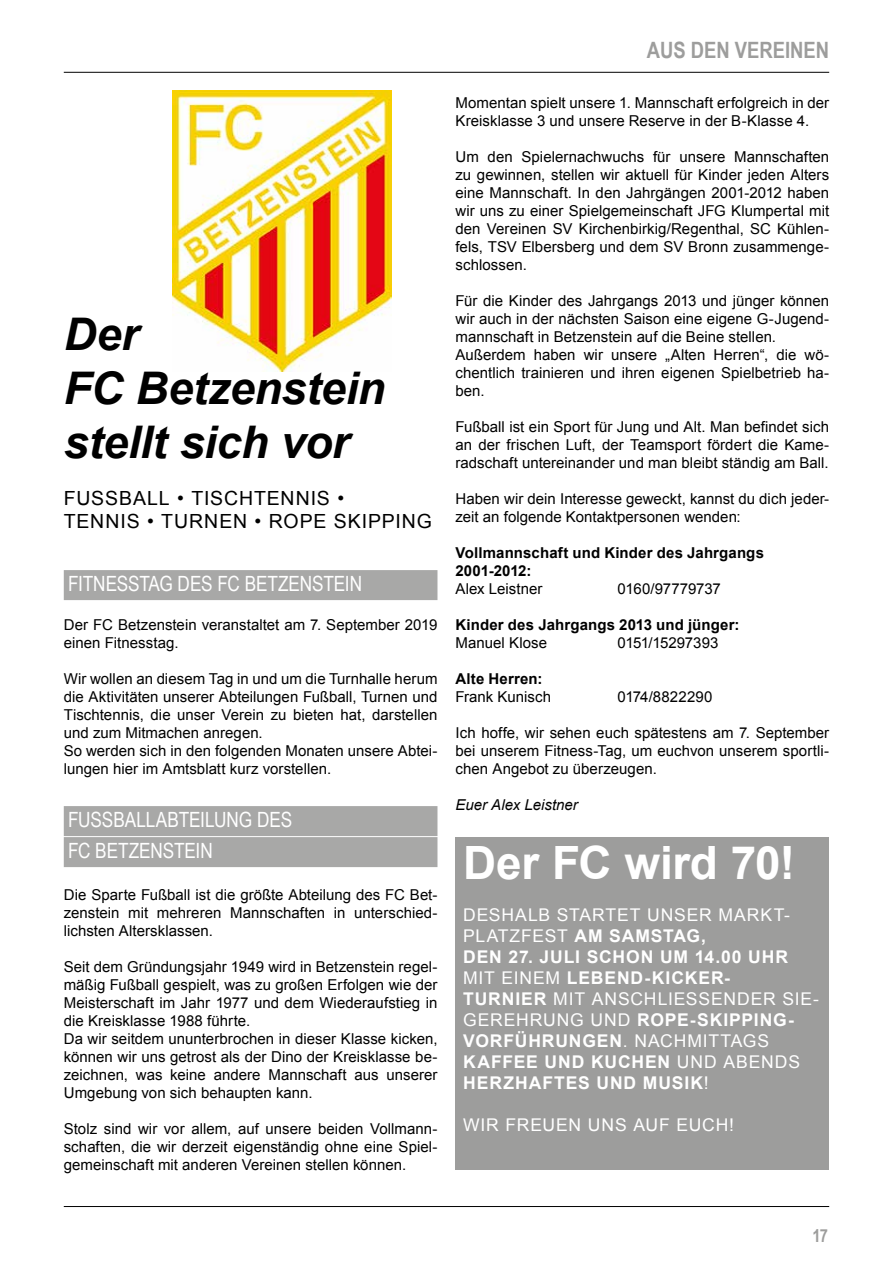
<style>
.page{position:relative;width:893px;height:1263px;background:#fff}
.page>*{position:absolute;margin:0;border:0;box-sizing:border-box;transform-origin:0 0}
.t1{font:700 45.9px "Arial";letter-spacing:-.005em;color:#fff}
.t2{font:italic 700 45px/54px "Arial";letter-spacing:-.01em;color:#000}
.t3{font:700 22.5px "Arial Narrow";color:#9d9d9c}
.t4{font:21px/31px "Arial Narrow";letter-spacing:-.005em;color:#fff}
.t5{font:19.5px/23.4px "Arial";letter-spacing:.045em;color:#000}
.t6{font:700 18px "Arial Narrow";color:#9d9d9c}
.t7{font:700 17.55px/21px "Arial";letter-spacing:.05em;color:#fff}
.t8{font:17.55px "Arial";letter-spacing:.05em;color:#fff}
.t9{font:15px/18px "Arial";letter-spacing:.005em;color:#000}
.t10{font:700 15px/18px "Arial";letter-spacing:.01em;color:#000}
.t11{font:italic 15px "Arial";color:#000}
.s1{font-weight:400}
</style>
<div class="page">
<hr style="left:64px;top:72px;width:765px;height:1px;background:#000">
<hr style="left:64px;top:1206px;width:765px;height:1px;background:#000">
<div style="left:64px;top:570px;width:373px;height:30px;background:#a8a8a7"></div>
<div style="left:64px;top:806px;width:373px;height:30px;background:#a8a8a7"></div>
<div style="left:64px;top:837px;width:373px;height:30px;background:#a8a8a7"></div>
<img style="left:172px;top:90px;width:220px;height:281px">
<div style="left:455px;top:838px;width:374px;height:332px;background:#9d9d9c"></div>
<h2 class="t2" style="left:64px;top:309px;width:323px">Der<br>FC Betzenstein stellt sich vor</h2>
<h3 class="t5" style="left:64px;top:486px;width:370px">FUSSBALL • TISCHTENNIS •<br>TENNIS • TURNEN • ROPE SKIPPING</h3>
<h3 class="t4" style="left:68px;top:568px;width:296px">FITNESSTAG DES FC BETZENSTEIN</h3>
<p class="t9" style="left:64px;top:616px;width:375px">Der FC Betzenstein veranstaltet am 7. September 2019 einen Fitnesstag.</p>
<p class="t9" style="left:64px;top:670px;width:375px">Wir wollen an diesem Tag in und um die Turnhalle herum die Aktivitäten unserer Abteilungen Fußball, Turnen und Tischtennis, die unser Verein zu bieten hat, darstellen und zum Mitmachen anregen.<br>So werden sich in den folgenden Monaten unsere Abtei&shy;lungen hier im Amtsblatt kurz vorstellen.</p>
<h3 class="t4" style="left:68px;top:804px;width:226px">FUSSBALLABTEILUNG DES<br>FC BETZENSTEIN</h3>
<p class="t9" style="left:64px;top:886px;width:375px;text-align:justify">Die Sparte Fußball ist die größte Abteilung des FC Bet&shy;zenstein mit mehreren Mannschaften in unterschied&shy;lichsten Altersklassen.</p>
<p class="t9" style="left:64px;top:958px;width:375px">Seit dem Gründungsjahr 1949 wird in Betzenstein regel&shy;mäßig Fußball gespielt, was zu großen Erfolgen wie der Meisterschaft im Jahr 1977 und dem Wiederaufstieg in die Kreisklasse 1988 führte.<br>Da wir seitdem ununterbrochen in dieser Klasse kicken, können wir uns getrost als der Dino der Kreisklasse be&shy;zeichnen, was keine andere Mannschaft aus unserer Umgebung von sich behaupten kann.</p>
<p class="t9" style="left:64px;top:1120px;width:375px;text-align:justify">Stolz sind wir vor allem, auf unsere beiden Vollmann&shy;schaften, die wir derzeit eigenständig ohne eine Spiel&shy;gemeinschaft mit anderen Vereinen stellen können.</p>
<h3 class="t3" style="left:647px;top:33px;width:184px">AUS DEN VEREINEN</h3>
<p class="t9" style="left:455px;top:94px;width:375px">Momentan spielt unsere 1. Mannschaft erfolgreich in der<br>Kreisklasse 3 und unsere Reserve in der B-Klasse 4.</p>
<p class="t9" style="left:455px;top:148px;width:375px;text-align:justify">Um den Spielernachwuchs für unsere Mannschaften zu gewinnen, stellen wir aktuell für Kinder jeden Alters eine Mannschaft. In den Jahrgängen 2001-2012 haben wir uns zu einer Spielgemeinschaft JFG Klumpertal mit den Vereinen SV Kirchenbirkig/Regenthal, SC Kühlen&shy;fels, TSV Elbersberg und dem SV Bronn zusammenge&shy;schlossen.</p>
<p class="t9" style="left:455px;top:292px;width:375px">Für die Kinder des Jahrgangs 2013 und jünger können wir auch in der nächsten Saison eine eigene G-Jugend&shy;mannschaft in Betzenstein auf die Beine stellen.<br>Außerdem haben wir unsere „Alten Herren“, die wö&shy;chentlich trainieren und ihren eigenen Spielbetrieb ha&shy;ben.</p>
<p class="t9" style="left:455px;top:418px;width:375px;text-align:justify">Fußball ist ein Sport für Jung und Alt. Man befindet sich an der frischen Luft, der Teamsport fördert die Kame&shy;radschaft untereinander und man bleibt ständig am Ball.</p>
<p class="t9" style="left:455px;top:490px;width:375px">Haben wir dein Interesse geweckt, kannst du dich jeder&shy;zeit an folgende Kontaktpersonen wenden:</p>
<p class="t10" style="left:455px;top:544px;width:310px">Vollmannschaft und Kinder des Jahrgangs<br>2001-2012:</p>
<p class="t9" style="left:455px;top:580px;width:88px">Alex Leistner</p>
<p class="t9" style="left:617px;top:580px;width:105px">0160/97779737</p>
<p class="t10" style="left:455px;top:616px;width:286px">Kinder des Jahrgangs 2013 und jünger:</p>
<p class="t9" style="left:455px;top:634px;width:93px">Manuel Klose</p>
<p class="t9" style="left:617px;top:634px;width:102px">0151/15297393</p>
<p class="t10" style="left:455px;top:670px;width:89px">Alte Herren:</p>
<p class="t9" style="left:455px;top:688px;width:97px">Frank Kunisch</p>
<p class="t9" style="left:617px;top:688px;width:97px">0174/8822290</p>
<p class="t9" style="left:455px;top:724px;width:375px;text-align:justify">Ich hoffe, wir sehen euch spätestens am 7. September bei unserem Fitness-Tag, um euchvon unserem sportli&shy;chen Angebot zu überzeugen.</p>
<p class="t11" style="left:455px;top:795px;width:124px">Euer Alex Leistner</p>
<h1 class="t1" style="left:463px;top:832px;width:333px">Der FC wird 70!</h1>
<p class="t7" style="left:463px;top:905px;width:357px"><span class="s1">DESHALB STARTET UNSER MARKT-<br>PLATZFEST</span> AM SAMSTAG,<br>DEN 27. JULI SCHON UM 14.00 UHR<br><span class="s1">MIT EINEM</span> LEBEND-KICKER-<br>TURNIER <span class="s1">MIT ANSCHLIESSENDER SIE-<br>GEREHRUNG UND</span> ROPE-SKIPPING-<br>VORFÜHRUNGEN<span class="s1">. NACHMITTAGS<br></span>KAFFEE UND KUCHEN <span class="s1">UND ABENDS<br></span>HERZHAFTES UND MUSIK<span class="s1">!</span></p>
<p class="t8" style="left:463px;top:1114px;width:272px">WIR FREUEN UNS AUF EUCH!</p>
<p class="t6" style="left:813px;top:1222px;width:17px">17</p>
</div>
